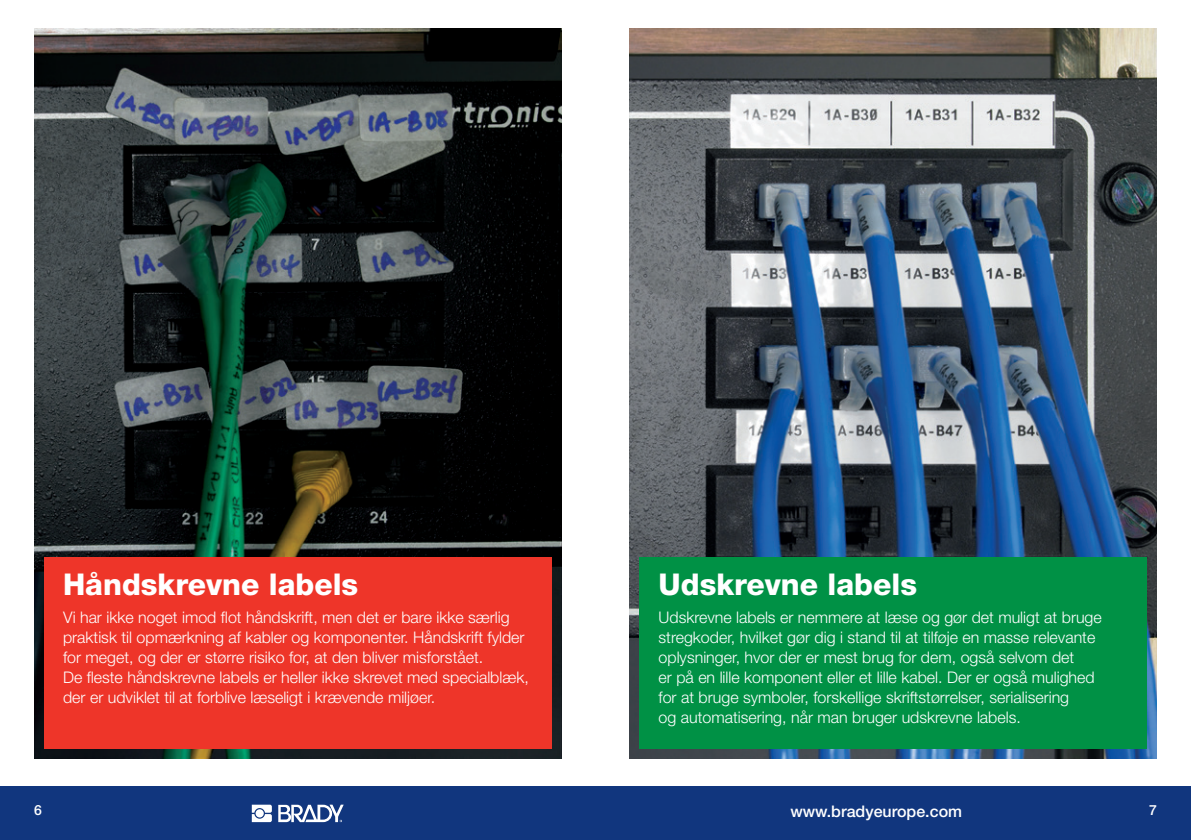
<style>
.page{position:relative;width:1191px;height:840px;background:#fff}
.page>*{position:absolute;margin:0;border:0;box-sizing:border-box;transform-origin:0 0}
.t1{font:800 30px "Helvetica Neue LT Pro";color:#fff}
.t2{font:300 16px/20px "Helvetica Neue LT Pro";color:#fff}
.t3{font:500 16px "Helvetica Neue LT Pro";color:#fff}
.t4{font:500 14px "Helvetica Neue LT Pro";color:#fff}
</style>
<div class="page">
<div style="left:0;top:785px;width:1191px;height:54px;background:#11367e"></div>
<svg style="left:252px;top:804px;width:20px;height:17px"></svg>
<svg style="left:278px;top:804px;width:66px;height:17px"></svg>
<img style="left:34px;top:28px;width:527px;height:730px">
<img style="left:629px;top:28px;width:528px;height:730px">
<div style="left:44px;top:557px;width:507px;height:191px;background:#ee3529"></div>
<div style="left:639px;top:557px;width:508px;height:191px;background:#009145"></div>
<h1 class="t1" style="left:63px;top:566px;width:297px">Håndskrevne labels</h1>
<p class="t2" style="left:63px;top:606px;width:467px">Vi har ikke noget imod flot håndskrift, men det er bare ikke særlig praktisk til opmærkning af kabler og komponenter. Håndskrift fylder for meget, og der er større risiko for, at den bliver misforstået.<br>De fleste håndskrevne labels er heller ikke skrevet med specialblæk, der er udviklet til at forblive læseligt i krævende miljøer.</p>
<h1 class="t1" style="left:658px;top:566px;width:260px">Udskrevne labels</h1>
<p class="t2" style="left:658px;top:606px;width:445px">Udskrevne labels er nemmere at læse og gør det muligt at bruge stregkoder, hvilket gør dig i stand til at tilføje en masse relevante oplysninger, hvor der er mest brug for dem, også selvom det<br>er på en lille komponent eller et lille kabel. Der er også mulighed for at bruge symboler, forskellige skriftstørrelser, serialisering<br>og automatisering, når man bruger udskrevne labels.</p>
<p class="t4" style="left:34px;top:801px;width:9px">6</p>
<p class="t3" style="left:790px;top:800px;width:173px">www.bradyeurope.com</p>
<p class="t4" style="left:1149px;top:801px;width:9px">7</p>
</div>
